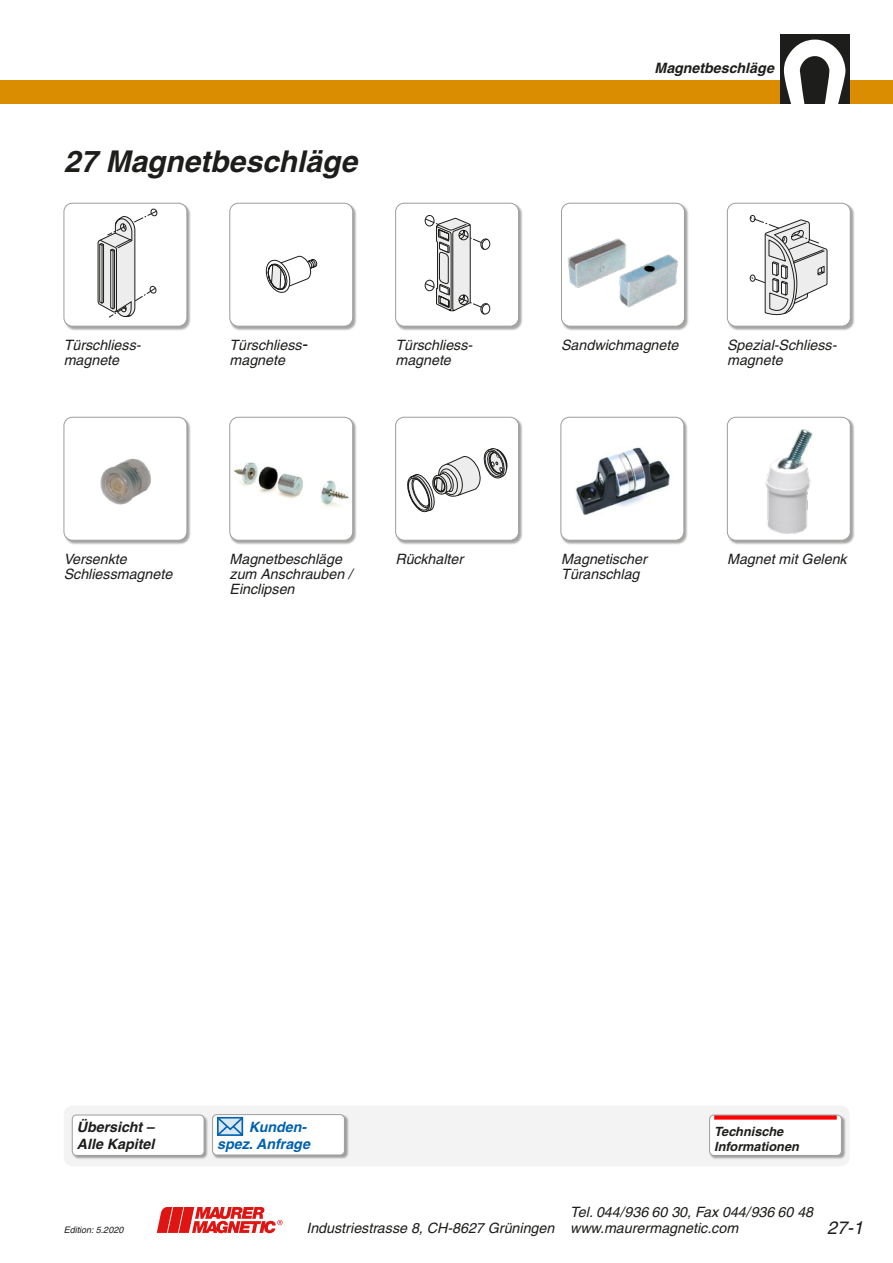
<style>
.page{position:relative;width:893px;height:1263px;background:#fff}
.page>*{position:absolute;margin:0;border:0;box-sizing:border-box;transform-origin:0 0}
.t1{font:italic 700 30px "Helvetica";color:#1d1d1b}
.t2{font:italic 18px "Helvetica";color:#1d1d1b}
.t3{font:italic 14.25px/15px "Helvetica";color:#1d1d1b}
.t4{font:italic 700 14.25px/16.5px "Helvetica";color:#1d1d1b}
.t5{font:italic 700 14.25px/16.5px "Helvetica";color:#0061ae;text-align:right}
.t6{font:italic 700 12.75px/15px "Helvetica";color:#1d1d1b}
.t7{font:italic 9px "Helvetica";color:#1d1d1b}
</style>
<div class="page">
<div style="left:0;top:81px;width:893px;height:23px;background:#da8d00"></div>
<div style="left:780px;top:34px;width:70px;height:70px;background:#1d1d1b"></div>
<svg style="left:784px;top:40px;width:61px;height:64px"></svg>
<svg style="left:157px;top:1207px;width:125px;height:26px"></svg>
<div style="left:64px;top:203px;width:127px;height:127px;background:#1d1d1b;opacity:.4"></div>
<div style="left:64px;top:203px;width:123px;height:123px;background:#fff;border-radius:9px"></div>
<div style="left:64px;top:203px;width:123px;height:124px;border:1px solid #9d9d9c;border-radius:9px"></div>
<div style="left:230px;top:203px;width:127px;height:127px;background:#1d1d1b;opacity:.4"></div>
<div style="left:230px;top:203px;width:123px;height:123px;background:#fff;border-radius:9px"></div>
<div style="left:229px;top:203px;width:124px;height:124px;border:1px solid #9d9d9c;border-radius:9px"></div>
<div style="left:395px;top:203px;width:128px;height:127px;background:#1d1d1b;opacity:.4"></div>
<div style="left:396px;top:203px;width:123px;height:123px;background:#fff;border-radius:9px"></div>
<div style="left:395px;top:203px;width:124px;height:124px;border:1px solid #9d9d9c;border-radius:9px"></div>
<div style="left:561px;top:203px;width:128px;height:127px;background:#1d1d1b;opacity:.4"></div>
<div style="left:561px;top:203px;width:123px;height:123px;background:#fff;border-radius:9px"></div>
<div style="left:561px;top:203px;width:124px;height:124px;border:1px solid #9d9d9c;border-radius:9px"></div>
<div style="left:727px;top:203px;width:127px;height:127px;background:#1d1d1b;opacity:.4"></div>
<div style="left:727px;top:203px;width:123px;height:123px;background:#fff;border-radius:9px"></div>
<div style="left:727px;top:203px;width:124px;height:124px;border:1px solid #9d9d9c;border-radius:9px"></div>
<div style="left:64px;top:417px;width:127px;height:127px;background:#1d1d1b;opacity:.4"></div>
<div style="left:64px;top:417px;width:123px;height:123px;background:#fff;border-radius:9px"></div>
<div style="left:64px;top:417px;width:123px;height:124px;border:1px solid #9d9d9c;border-radius:9px"></div>
<div style="left:230px;top:417px;width:127px;height:127px;background:#1d1d1b;opacity:.4"></div>
<div style="left:230px;top:417px;width:123px;height:123px;background:#fff;border-radius:9px"></div>
<div style="left:229px;top:417px;width:124px;height:124px;border:1px solid #9d9d9c;border-radius:9px"></div>
<div style="left:395px;top:417px;width:128px;height:127px;background:#1d1d1b;opacity:.4"></div>
<div style="left:396px;top:417px;width:123px;height:123px;background:#fff;border-radius:9px"></div>
<div style="left:395px;top:417px;width:124px;height:124px;border:1px solid #9d9d9c;border-radius:9px"></div>
<div style="left:561px;top:417px;width:127px;height:127px;background:#1d1d1b;opacity:.4"></div>
<div style="left:561px;top:417px;width:123px;height:123px;background:#fff;border-radius:9px"></div>
<div style="left:560px;top:417px;width:124px;height:124px;border:1px solid #9d9d9c;border-radius:9px"></div>
<div style="left:727px;top:417px;width:127px;height:127px;background:#1d1d1b;opacity:.4"></div>
<div style="left:727px;top:417px;width:123px;height:123px;background:#fff;border-radius:9px"></div>
<div style="left:727px;top:417px;width:124px;height:124px;border:1px solid #9d9d9c;border-radius:9px"></div>
<img style="left:765px;top:429px;width:48px;height:105px">
<img style="left:575px;top:447px;width:95px;height:69px">
<svg style="left:407px;top:448px;width:100px;height:64px"></svg>
<img style="left:229px;top:440px;width:125px;height:81px">
<img style="left:100px;top:458px;width:51px;height:47px">
<svg style="left:750px;top:215px;width:78px;height:101px"></svg>
<img style="left:561px;top:232px;width:127px;height:78px">
<svg style="left:424px;top:215px;width:66px;height:100px"></svg>
<svg style="left:266px;top:255px;width:51px;height:38px"></svg>
<svg style="left:97px;top:208px;width:61px;height:110px"></svg>
<div style="left:64px;top:1105px;width:786px;height:61px;background:#f3f3f3;border-radius:9px"></div>
<div style="left:212px;top:1114px;width:137px;height:45px;background:#1d1d1b;opacity:.4"></div>
<div style="left:213px;top:1114px;width:131px;height:41px;background:#fff;border-radius:4px"></div>
<div style="left:212px;top:1114px;width:133px;height:41px;border:1px solid #9d9d9c;border-radius:4px"></div>
<div style="left:72px;top:1115px;width:137px;height:44px;background:#1d1d1b;opacity:.4"></div>
<div style="left:72px;top:1115px;width:132px;height:40px;background:#fff;border-radius:4px"></div>
<div style="left:72px;top:1115px;width:132px;height:41px;border:1px solid #9d9d9c;border-radius:4px"></div>
<svg style="left:216px;top:1115px;width:29px;height:21px"></svg>
<div style="left:709px;top:1115px;width:137px;height:44px;background:#1d1d1b;opacity:.4"></div>
<div style="left:710px;top:1115px;width:131px;height:40px;background:#fff;border-radius:4px"></div>
<hr style="left:714px;top:1115px;width:123px;height:4px;background:#f00">
<div style="left:709px;top:1115px;width:133px;height:41px;border:1px solid #9d9d9c;border-radius:4px"></div>
<h1 class="t1" style="left:64px;top:143px;width:295px">27 Magnetbeschläge</h1>
<p class="t4" style="left:654px;top:59px;width:121px">Magnetbeschläge</p>
<p class="t3" style="left:64px;top:338px;width:77px">Türschliess&shy;magnete</p>
<p class="t3" style="left:230px;top:338px;width:78px">Türschliess&shy;magnete</p>
<p class="t3" style="left:395px;top:338px;width:77px">Türschliess&shy;magnete</p>
<p class="t3" style="left:561px;top:338px;width:119px">Sandwichmagnete</p>
<p class="t3" style="left:727px;top:338px;width:111px">Spezial-Schliess&shy;magnete</p>
<p class="t3" style="left:64px;top:552px;width:110px">Versenkte<br>Schliessmagnete</p>
<p class="t3" style="left:230px;top:552px;width:124px">Magnetbeschläge zum Anschrauben /<br>Einclipsen</p>
<p class="t3" style="left:395px;top:552px;width:69px">Rückhalter</p>
<p class="t3" style="left:561px;top:552px;width:87px">Magnetischer<br>Türanschlag</p>
<p class="t3" style="left:727px;top:552px;width:121px">Magnet mit Gelenk</p>
<p class="t4" style="left:77px;top:1119px;width:79px">Übersicht –<br>Alle Kapitel</p>
<p class="t6" style="left:714px;top:1123px;width:86px">Technische<br>Informationen</p>
<p class="t5" style="left:217px;top:1118px;width:94px">Kunden&shy;spez. Anfrage</p>
<p class="t3" style="left:306px;top:1204px;width:508px;line-height:15.8px;text-indent:264px">Tel. 044/936 60 30, Fax 044/936 60 48<br>Industriestrasse 8, CH-8627 Grüningen www.maurermagnetic.com</p>
<p class="t7" style="left:64px;top:1224px;width:61px">Edition: 5.2020</p>
<p class="t2" style="left:827px;top:1217px;width:38px">27-1</p>
</div>
